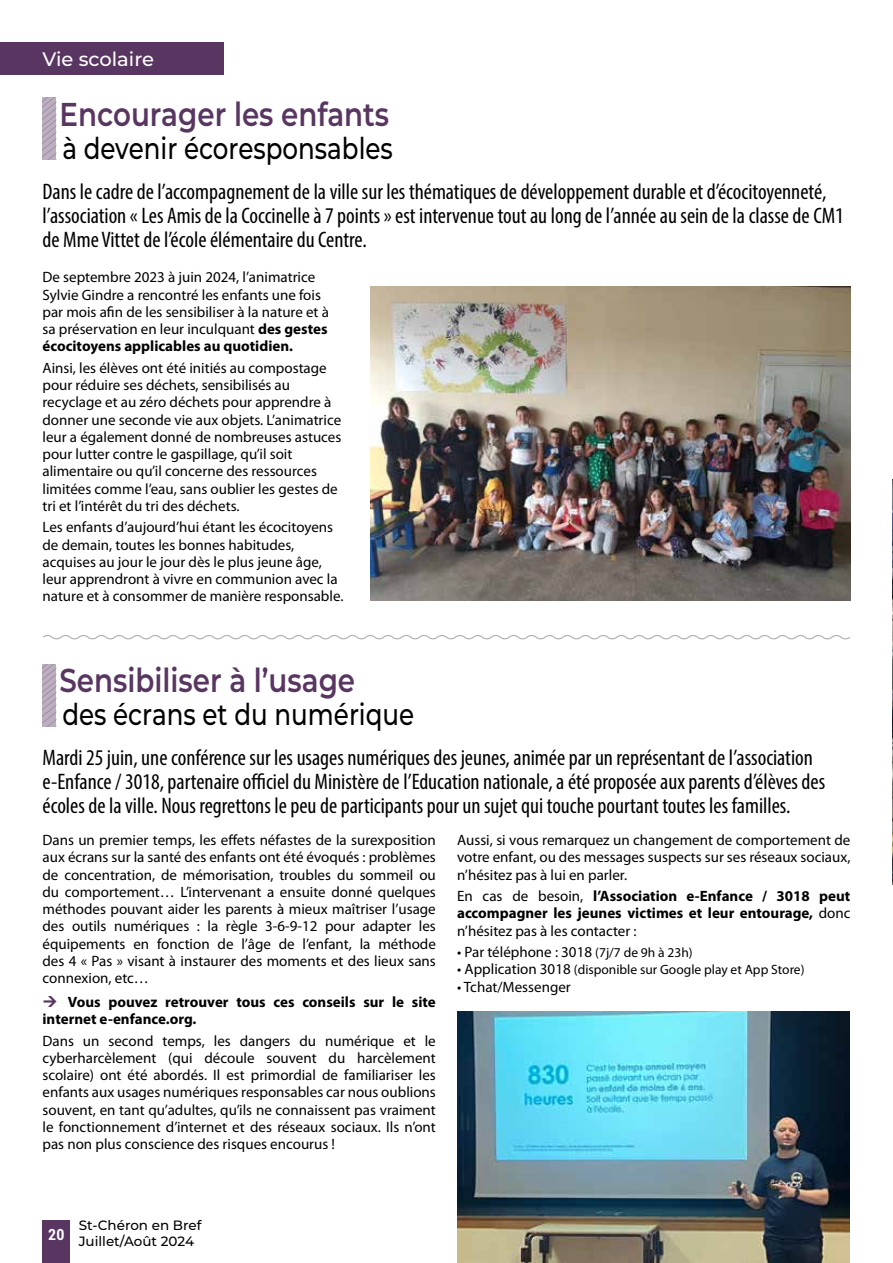
<style>
.page{position:relative;width:893px;height:1263px;background:#fff}
.page>*{position:absolute;margin:0;border:0;box-sizing:border-box;transform-origin:0 0}
.t1{font:600 33px "Montserrat";color:#593662;scale:.84 1}
.t2{font:500 30px "Montserrat";color:#000;scale:.82 1}
.t3{font:condensed 22.5px/24px "Myriad Pro";color:#000}
.t4{font:500 19.5px "Montserrat";color:#fff}
.t5{font:700 condensed 15.3px "Roboto";color:#fff}
.t6{font:15px/17.2px "Myriad Pro";color:#000}
.t7{font:700 15px/17.2px "Myriad Pro";color:#000}
.t8{font:13.5px "Myriad Pro";color:#000}
.t9{font:500 13.5px/16.2px "Montserrat";color:#000}
.s1{font-weight:700}
.s2{font-weight:400}
.s3{font-size:13.5px}
.s4{font-size:15px}
</style>
<div class="page">
<div style="left:43px;top:1220px;width:27px;height:43px;background:#593662"></div>
<div style="left:0;top:43px;width:224px;height:32px;background:#593662"></div>
<svg style="left:43px;top:98px;width:13px;height:62px"></svg>
<svg style="left:43px;top:664px;width:13px;height:62px"></svg>
<img style="left:371px;top:287px;width:480px;height:314px">
<img style="left:457px;top:1011px;width:393px;height:252px">
<img style="left:892px;top:479px;width:1px;height:405px">
<svg style="left:43px;top:635px;width:807px;height:5px"></svg>
<h3 class="t4" style="left:43px;top:45px;width:113px">Vie scolaire</h3>
<h1 class="t1" style="left:60px;top:90px;width:394px">Encourager les enfants</h1>
<h2 class="t2" style="left:62px;top:127px;width:405px">à devenir écoresponsables</h2>
<p class="t3" style="left:43px;top:179px;width:803px">Dans le cadre de l’accompagnement de la ville sur les thématiques de développement durable et d’écocitoyenneté, l’association « Les Amis de la Coccinelle à 7 points » est intervenue tout au long de l’année au sein de la classe de CM1 de Mme Vittet de l’école élémentaire du Centre.</p>
<p class="t6" style="left:43px;top:269px;width:288px">De septembre 2023 à juin 2024, l’animatrice Sylvie Gindre a rencontré les enfants une fois par mois afin de les sensibiliser à la nature et à sa préservation en leur inculquant <span class="s1">des gestes écocitoyens applicables au quotidien.</span></p>
<p class="t6" style="left:43px;top:359px;width:300px">Ainsi, les élèves ont été initiés au compostage pour réduire ses déchets, sensibilisés au recyclage et au zéro déchets pour apprendre à donner une seconde vie aux objets. L’animatrice leur a également donné de nombreuses astuces pour lutter contre le gaspillage, qu’il soit alimentaire ou qu’il concerne des ressources limitées comme l’eau, sans oublier les gestes de tri et l’intérêt du tri des déchets.</p>
<p class="t6" style="left:43px;top:519px;width:302px">Les enfants d’aujourd’hui étant les écocitoyens de demain, toutes les bonnes habitudes, acquises au jour le jour dès le plus jeune âge, leur apprendront à vivre en communion avec la nature et à consommer de manière responsable.</p>
<h1 class="t1" style="left:60px;top:657px;width:353px">Sensibiliser à l’usage</h1>
<h2 class="t2" style="left:62px;top:693px;width:431px">des écrans et du numérique</h2>
<p class="t3" style="left:43px;top:745px;width:784px">Mardi 25 juin, une conférence sur les usages numériques des jeunes, animée par un représentant de l’association e-Enfance / 3018, partenaire officiel du Ministère de l’Education nationale, a été proposée aux parents d’élèves des écoles de la ville. Nous regrettons le peu de participants pour un sujet qui touche pourtant toutes les familles.</p>
<p class="t6" style="left:43px;top:832px;width:395px;text-align:justify">Dans un premier temps, les effets néfastes de la surexposition aux écrans sur la santé des enfants ont été évoqués : problèmes de concentration, de mémorisation, troubles du sommeil ou du comportement… L’intervenant a ensuite donné quelques méthodes pouvant aider les parents à mieux maîtriser l’usage des outils numériques : la règle 3-6-9-12 pour adapter les équipements en fonction de l’âge de l’enfant, la méthode des 4 « Pas » visant à instaurer des moments et des lieux sans connexion, etc…</p>
<p class="t7" style="left:43px;top:993px;width:395px;text-indent:25px">Vous pouvez retrouver tous ces conseils sur le site internet e-enfance.org.</p>
<p class="t6" style="left:43px;top:1032px;width:395px;text-align:justify">Dans un second temps, les dangers du numérique et le cyberharcèlement (qui découle souvent du harcèlement scolaire) ont été abordés. Il est primordial de familiariser les enfants aux usages numériques responsables car nous oublions souvent, en tant qu’adultes, qu’ils ne connaissent pas vraiment le fonctionnement d’internet et des réseaux sociaux. Ils n’ont pas non plus conscience des risques encourus !</p>
<p class="t6" style="left:457px;top:832px;width:395px;text-align:justify">Aussi, si vous remarquez un changement de comportement de votre enfant, ou des messages suspects sur ses réseaux sociaux, n’hésitez pas à lui en parler.</p>
<p class="t7" style="left:457px;top:888px;width:395px;text-align:justify"><span class="s2">En cas de besoin,</span> l’Association e-Enfance / 3018 peut accompagner les jeunes victimes et leur entourage, <span class="s2">donc n’hésitez pas à les contacter :</span></p>
<p class="t6" style="left:457px;top:944px;width:237px">• Par téléphone : 3018 <span class="s3">(7j/7 de 9h à 23h)</span></p>
<p class="t8" style="left:457px;top:962px;width:349px"><span class="s4">• Application 3018</span> (disponible sur Google play et App Store)</p>
<p class="t6" style="left:457px;top:978px;width:115px">• Tchat/Messenger</p>
<p class="t5" style="left:48px;top:1224px;width:18px">20</p>
<p class="t9" style="left:79px;top:1217px;width:124px">St-Chéron en Bref<br>Juillet/Août 2024</p>
</div>
